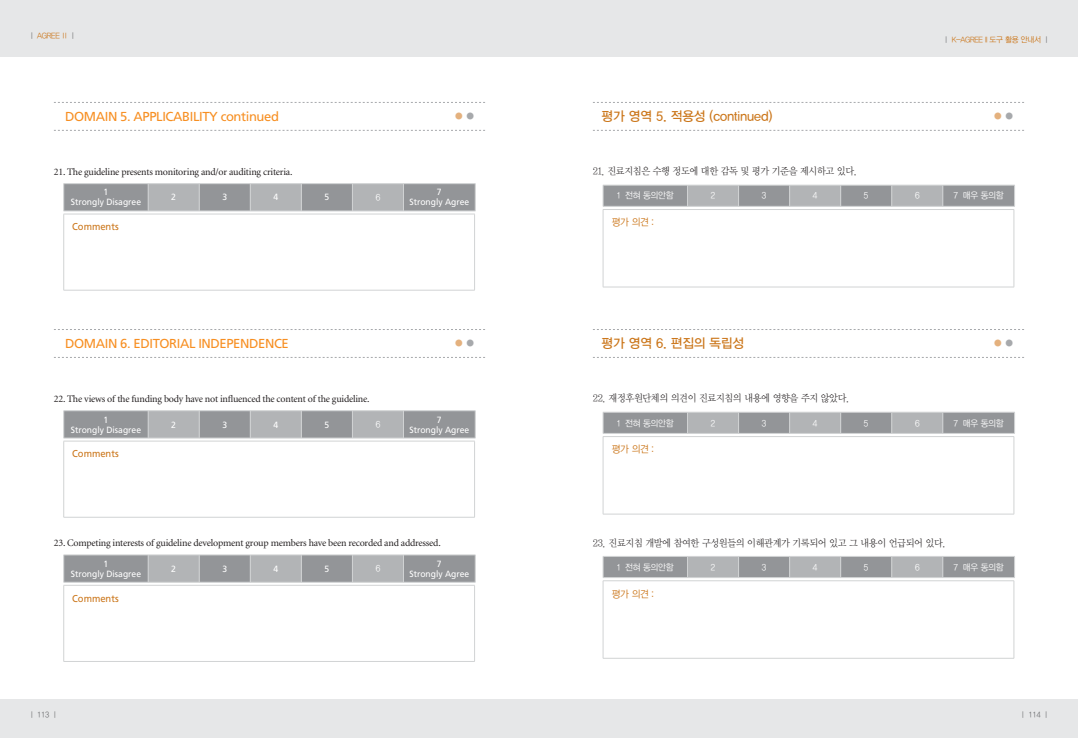
<style>
.page{position:relative;width:1078px;height:738px;background:#fff}
.page>*{position:absolute;margin:0;border:0;box-sizing:border-box;transform-origin:0 0}
.t1{font:13px "Frutiger";letter-spacing:-.03em;color:#f78f22}
.t2{font:13px "YDVYGO Std 33 KS Cpc EUC H";letter-spacing:-.01em;color:#cb761a}
.t3{font:13px "YDVYGO Std 35 KS Cpc EUC H";color:#e4b17e}
.t4{font:10px "Minion";letter-spacing:-.02em;color:#231f20}
.t5{font:10px "YDVY Mj O Std 12 KS Cpc EUC H";letter-spacing:-.04em;color:#231f20;scale:.94 1}
.t6{font:10px "Frutiger";color:#cb761a;scale:.94 1}
.t7{font:10px "YDVYGO Std 12 KS Cpc EUC H";letter-spacing:-.03em;color:#cb761a;scale:.94 1}
.t8{font:9px/10px "Frutiger";color:#fff;text-align:center;scale:.95 1}
.t9{font:9px "YDVYGO Std 12 KS Cpc EUC H";letter-spacing:-.03em;color:#fff;scale:.94 1}
.t10{font:8px "YDVYGO Std 32 KS Cpc EUC H";letter-spacing:-.04em;color:#cb761a;scale:.94 1}
.t11{font:8px "YDVYGO Std 32 KS Cpc EUC H";letter-spacing:-.04em;color:#6d6e70;scale:.94 1}
.s1{color:#6d6e70}
.s2{color:#a7a9ac}
</style>
<div class="page">
<div style="left:0;top:0;width:539px;height:737px;background:#e6e7e8"></div>
<div style="left:0;top:57px;width:539px;height:640px;background:#fff"></div>
<div style="left:539px;top:0;width:538px;height:737px;background:#e6e7e8"></div>
<div style="left:539px;top:57px;width:538px;height:640px;background:#fff"></div>
<svg style="left:54px;top:102px;width:431px;height:1px"></svg>
<svg style="left:54px;top:130px;width:431px;height:1px"></svg>
<svg style="left:63px;top:183px;width:413px;height:28px;background:#a1a3a6"></svg>
<hr style="left:63px;top:210px;width:412px;height:1px;background:#d1d3d4">
<hr style="left:63px;top:213px;width:411px;height:1px;background:#d1d3d4">
<hr style="left:63px;top:214px;width:1px;height:76px;background:#d1d3d4">
<hr style="left:474px;top:214px;width:1px;height:76px;background:#d1d3d4">
<hr style="left:63px;top:290px;width:411px;height:1px;background:#d1d3d4">
<svg style="left:54px;top:329px;width:431px;height:1px"></svg>
<svg style="left:54px;top:357px;width:431px;height:1px"></svg>
<svg style="left:63px;top:410px;width:413px;height:27px;background:#a2a4a6"></svg>
<hr style="left:63px;top:437px;width:412px;height:1px;background:#d1d3d4">
<hr style="left:63px;top:440px;width:411px;height:1px;background:#d1d3d4">
<hr style="left:63px;top:441px;width:1px;height:75px;background:#d1d3d4">
<hr style="left:474px;top:441px;width:1px;height:75px;background:#d1d3d4">
<hr style="left:63px;top:516px;width:411px;height:1px;background:#d1d3d4">
<svg style="left:63px;top:554px;width:413px;height:27px;background:#a2a4a7"></svg>
<hr style="left:63px;top:581px;width:412px;height:1px;background:#d1d3d4">
<hr style="left:63px;top:584px;width:411px;height:1px;background:#d1d3d4">
<hr style="left:63px;top:585px;width:1px;height:75px;background:#d1d3d4">
<hr style="left:474px;top:585px;width:1px;height:75px;background:#d1d3d4">
<hr style="left:63px;top:660px;width:411px;height:1px;background:#d1d3d4">
<svg style="left:593px;top:102px;width:430px;height:1px"></svg>
<svg style="left:593px;top:130px;width:430px;height:1px"></svg>
<svg style="left:602px;top:185px;width:413px;height:21px;background:#a1a3a6"></svg>
<hr style="left:602px;top:206px;width:412px;height:1px;background:#d1d3d4">
<hr style="left:602px;top:209px;width:411px;height:1px;background:#d1d3d4">
<hr style="left:602px;top:209px;width:1px;height:77px;background:#d1d3d4">
<hr style="left:1013px;top:209px;width:1px;height:77px;background:#d1d3d4">
<hr style="left:602px;top:286px;width:411px;height:1px;background:#d1d3d4">
<svg style="left:593px;top:329px;width:430px;height:1px"></svg>
<svg style="left:593px;top:357px;width:430px;height:1px"></svg>
<hr style="left:602px;top:411px;width:85px;height:1px;background:#d1d3d4">
<hr style="left:687px;top:411px;width:51px;height:1px;background:#d1d3d4">
<hr style="left:738px;top:411px;width:51px;height:1px;background:#d1d3d4">
<hr style="left:789px;top:411px;width:51px;height:1px;background:#d1d3d4">
<hr style="left:840px;top:411px;width:51px;height:1px;background:#d1d3d4">
<hr style="left:891px;top:411px;width:51px;height:1px;background:#d1d3d4">
<hr style="left:942px;top:411px;width:72px;height:1px;background:#d1d3d4">
<svg style="left:602px;top:412px;width:413px;height:21px;background:#a1a3a6"></svg>
<hr style="left:602px;top:433px;width:412px;height:1px;background:#d1d3d4">
<hr style="left:602px;top:436px;width:411px;height:1px;background:#d1d3d4">
<hr style="left:602px;top:436px;width:1px;height:77px;background:#d1d3d4">
<hr style="left:1013px;top:436px;width:1px;height:77px;background:#d1d3d4">
<hr style="left:602px;top:513px;width:411px;height:1px;background:#d1d3d4">
<hr style="left:602px;top:555px;width:85px;height:1px;background:#d1d3d4">
<hr style="left:687px;top:555px;width:51px;height:1px;background:#d1d3d4">
<hr style="left:738px;top:555px;width:51px;height:1px;background:#d1d3d4">
<hr style="left:789px;top:555px;width:51px;height:1px;background:#d1d3d4">
<hr style="left:840px;top:555px;width:51px;height:1px;background:#d1d3d4">
<hr style="left:891px;top:555px;width:51px;height:1px;background:#d1d3d4">
<hr style="left:942px;top:555px;width:72px;height:1px;background:#d1d3d4">
<svg style="left:602px;top:556px;width:413px;height:21px;background:#a1a3a6"></svg>
<hr style="left:602px;top:577px;width:412px;height:1px;background:#d1d3d4">
<hr style="left:602px;top:580px;width:411px;height:1px;background:#d1d3d4">
<hr style="left:602px;top:580px;width:1px;height:77px;background:#d1d3d4">
<hr style="left:1013px;top:580px;width:1px;height:77px;background:#d1d3d4">
<hr style="left:602px;top:657px;width:411px;height:1px;background:#d1d3d4">
<p class="t10" style="left:28px;top:32px;width:53px"><span class="s1">ㅣ</span> AGREE l l <span class="s1">ㅣ</span></p>
<p class="t10" style="left:942px;top:36px;width:115px"><span class="s1">ㅣ</span> K-AGREE II 도구 활용 안내서 <span class="s1">ㅣ</span></p>
<h1 class="t1" style="left:65px;top:111px;width:215px">DOMAIN 5. APPLICABILITY continued</h1>
<h1 class="t3" style="left:453px;top:110px;width:25px">●<span class="s2">●</span></h1>
<h1 class="t2" style="left:601px;top:110px;width:172px">평가 영역 5. 적용성 (continued)</h1>
<h1 class="t3" style="left:991px;top:110px;width:25px">●<span class="s2">●</span></h1>
<p class="t4" style="left:54px;top:167px;width:240px">21. The guideline presents monitoring and/or auditing criteria.</p>
<p class="t8" style="left:71px;top:188px;width:76px">1<br>Strongly Disagree</p>
<p class="t8" style="left:171px;top:193px;width:7px">2</p>
<p class="t8" style="left:222px;top:193px;width:7px">3</p>
<p class="t8" style="left:273px;top:193px;width:7px">4</p>
<p class="t8" style="left:324px;top:193px;width:7px">5</p>
<p class="t9" style="left:375px;top:193px;width:6px">6</p>
<p class="t8" style="left:409px;top:188px;width:65px">7<br>Strongly Agree</p>
<p class="t6" style="left:72px;top:223px;width:51px">Comments</p>
<p class="t5" style="left:592px;top:167px;width:283px">21. 진료지침은 수행 정도에 대한 감독 및 평가 기준을 제시하고 있다.</p>
<p class="t9" style="left:617px;top:191px;width:61px">1 전혀 동의안함</p>
<p class="t9" style="left:710px;top:191px;width:6px">2</p>
<p class="t9" style="left:761px;top:191px;width:6px">3</p>
<p class="t9" style="left:812px;top:191px;width:6px">4</p>
<p class="t9" style="left:863px;top:191px;width:6px">5</p>
<p class="t9" style="left:914px;top:191px;width:6px">6</p>
<p class="t9" style="left:953px;top:191px;width:54px">7 매우 동의함</p>
<p class="t7" style="left:611px;top:218px;width:46px">평가 의견 :</p>
<h1 class="t1" style="left:65px;top:338px;width:225px">DOMAIN 6. EDITORIAL INDEPENDENCE</h1>
<h1 class="t3" style="left:453px;top:337px;width:25px">●<span class="s2">●</span></h1>
<h1 class="t2" style="left:601px;top:337px;width:144px">평가 영역 6. 편집의 독립성</h1>
<h1 class="t3" style="left:991px;top:337px;width:25px">●<span class="s2">●</span></h1>
<p class="t4" style="left:54px;top:394px;width:317px">22. The views of the funding body have not influenced the content of the guideline.</p>
<p class="t8" style="left:71px;top:415px;width:76px">1<br>Strongly Disagree</p>
<p class="t8" style="left:171px;top:420px;width:7px">2</p>
<p class="t8" style="left:222px;top:420px;width:7px">3</p>
<p class="t8" style="left:273px;top:420px;width:7px">4</p>
<p class="t8" style="left:324px;top:420px;width:7px">5</p>
<p class="t9" style="left:375px;top:420px;width:6px">6</p>
<p class="t8" style="left:409px;top:415px;width:65px">7<br>Strongly Agree</p>
<p class="t6" style="left:72px;top:449px;width:51px">Comments</p>
<p class="t5" style="left:592px;top:393px;width:275px">22. 재정후원단체의 의견이 진료지침의 내용에 영향을 주지 않았다.</p>
<p class="t9" style="left:617px;top:418px;width:61px">1 전혀 동의안함</p>
<p class="t9" style="left:710px;top:418px;width:6px">2</p>
<p class="t9" style="left:761px;top:418px;width:6px">3</p>
<p class="t9" style="left:812px;top:418px;width:6px">4</p>
<p class="t9" style="left:863px;top:418px;width:6px">5</p>
<p class="t9" style="left:914px;top:418px;width:6px">6</p>
<p class="t9" style="left:953px;top:418px;width:54px">7 매우 동의함</p>
<p class="t7" style="left:611px;top:444px;width:46px">평가 의견 :</p>
<p class="t4" style="left:54px;top:538px;width:388px">23. Competing interests of guideline development group members have been recorded and addressed.</p>
<p class="t8" style="left:71px;top:559px;width:76px">1<br>Strongly Disagree</p>
<p class="t8" style="left:171px;top:564px;width:7px">2</p>
<p class="t8" style="left:222px;top:564px;width:7px">3</p>
<p class="t8" style="left:273px;top:564px;width:7px">4</p>
<p class="t8" style="left:324px;top:564px;width:7px">5</p>
<p class="t9" style="left:375px;top:564px;width:6px">6</p>
<p class="t8" style="left:409px;top:559px;width:65px">7<br>Strongly Agree</p>
<p class="t6" style="left:72px;top:593px;width:51px">Comments</p>
<p class="t5" style="left:592px;top:537px;width:377px">23. 진료지침 개발에 참여한 구성원들의 이해관계가 기록되어 있고 그 내용이 언급되어 있다.</p>
<p class="t9" style="left:617px;top:562px;width:61px">1 전혀 동의안함</p>
<p class="t9" style="left:710px;top:562px;width:6px">2</p>
<p class="t9" style="left:761px;top:562px;width:6px">3</p>
<p class="t9" style="left:812px;top:562px;width:6px">4</p>
<p class="t9" style="left:863px;top:562px;width:6px">5</p>
<p class="t9" style="left:914px;top:562px;width:6px">6</p>
<p class="t9" style="left:953px;top:562px;width:54px">7 매우 동의함</p>
<p class="t7" style="left:611px;top:588px;width:46px">평가 의견 :</p>
<p class="t11" style="left:28px;top:710px;width:33px">ㅣ 113 ㅣ</p>
<p class="t11" style="left:1019px;top:710px;width:33px">ㅣ 114 ㅣ</p>
</div>
